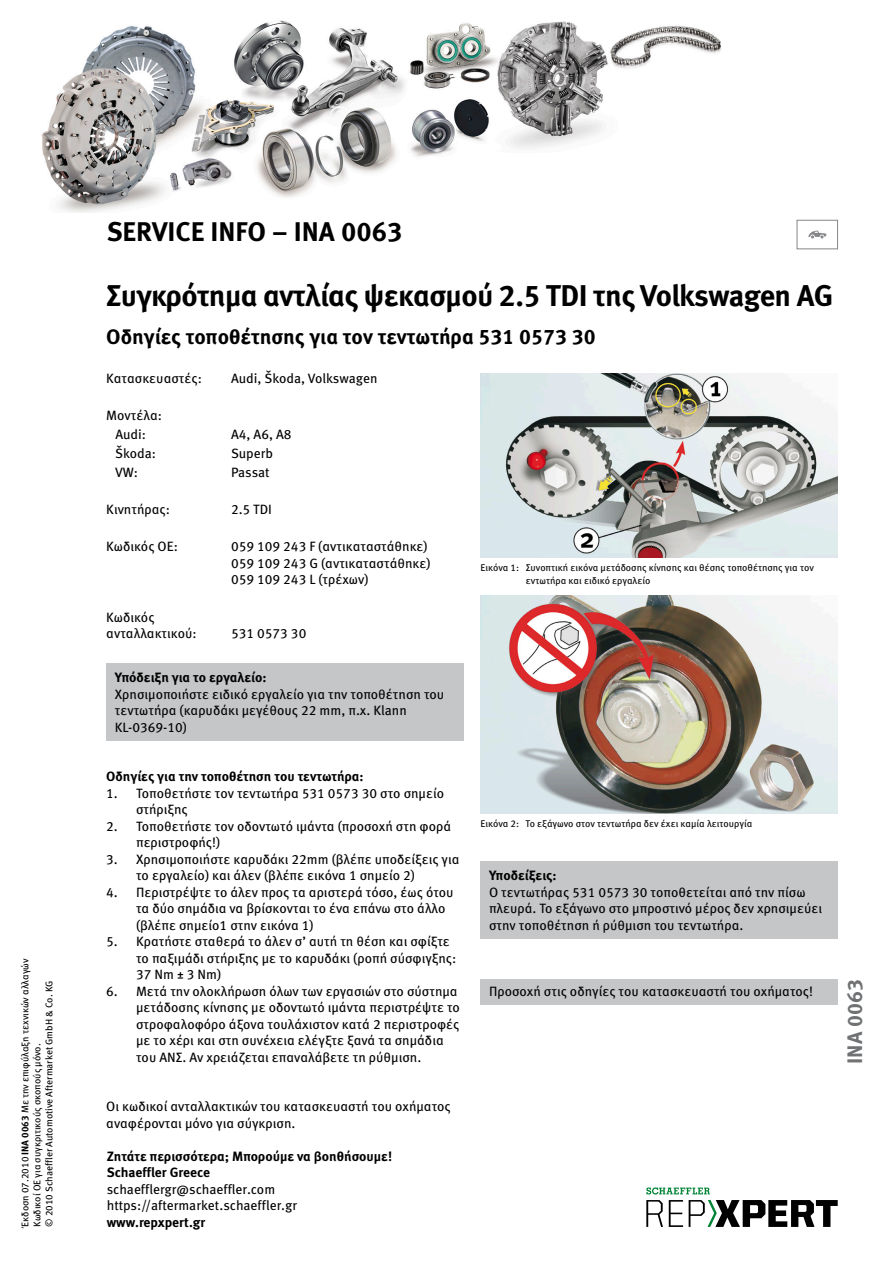
<style>
.page{position:relative;width:893px;height:1263px;background:#fff}
.page>*{position:absolute;margin:0;border:0;box-sizing:border-box;transform-origin:0 0}
.t1{font:700 30px "Meta Pro";letter-spacing:-.02em;color:#000}
.t2{font:700 27px "Meta Pro";color:#000}
.t3{font:700 21px "Meta Pro";color:#000}
.t4{font:700 21px "Meta Pro";color:#6f7172}
.t5{font:13.5px/16.5px "Meta Pro";color:#000}
.t6{font:700 13.5px/16.5px "Meta Pro";color:#000}
.t7{font:9.75px/12px "Meta Pro";color:#000}
.s1{font-weight:700}
</style>
<div class="page">
<div style="left:106px;top:663px;width:357px;height:78px;background:#c5c6c7"></div>
<div style="left:480px;top:861px;width:358px;height:77px;background:#c5c6c7"></div>
<img style="left:480px;top:373px;width:358px;height:184px">
<img style="left:480px;top:595px;width:358px;height:218px">
<div style="left:480px;top:980px;width:358px;height:25px;background:#c5c6c7"></div>
<div style="left:797px;top:220px;width:41px;height:29px;border:1px solid #868789"></div>
<svg style="left:808px;top:231px;width:18px;height:7px"></svg>
<img style="left:42px;top:20px;width:679px;height:193px">
<svg style="left:646px;top:1200px;width:17px;height:27px"></svg>
<svg style="left:669px;top:1200px;width:14px;height:27px"></svg>
<svg style="left:689px;top:1200px;width:149px;height:27px"></svg>
<svg style="left:646px;top:1187px;width:64px;height:7px"></svg>
<p class="t7" style="left:19px;top:1227px;width:270px;rotate:-90deg">Έκδοση 07.2010 <span class="s1">INA 0063</span> Με την επιφύλαξη τεχνικών αλλαγών<br>Κωδικοί ΟΕ για συγκριτικούς σκοπούς μόνο.<br>© 2010 Schaeffler Automotive Aftermarket GmbH &amp; Co. KG</p>
<h2 class="t2" style="left:107px;top:210px;width:297px">SERVICE INFO – INA 0063</h2>
<h1 class="t1" style="left:106px;top:272px;width:728px">Συγκρότημα αντλίας ψεκασμού 2.5 TDI της Volkswagen AG</h1>
<h3 class="t3" style="left:106px;top:320px;width:491px">Οδηγίες τοποθέτησης για τον τεντωτήρα 531 0573 30</h3>
<p class="t5" style="left:106px;top:369px;width:97px">Κατασκευαστές:</p>
<p class="t5" style="left:231px;top:369px;width:148px">Audi, Škoda, Volkswagen</p>
<p class="t5" style="left:106px;top:405px;width:57px;line-height:18.8px;text-align:center">Μοντέλα:<br>Audi:</p>
<p class="t5" style="left:231px;top:425px;width:62px">A4, A6, A8</p>
<p class="t5" style="left:115px;top:444px;width:42px">Škoda:</p>
<p class="t5" style="left:231px;top:444px;width:44px">Superb</p>
<p class="t5" style="left:115px;top:463px;width:25px">VW:</p>
<p class="t5" style="left:231px;top:463px;width:40px">Passat</p>
<p class="t5" style="left:106px;top:500px;width:65px">Κινητήρας:</p>
<p class="t5" style="left:231px;top:500px;width:43px">2.5 TDI</p>
<p class="t5" style="left:106px;top:537px;width:73px">Κωδικός ΟΕ:</p>
<p class="t5" style="left:231px;top:537px;width:201px">059 109 243 F (αντικαταστάθηκε)<br>059 109 243 G (αντικαταστάθηκε)<br>059 109 243 L (τρέχων)</p>
<p class="t5" style="left:106px;top:608px;width:92px">Κωδικός ανταλλακτικού:</p>
<p class="t5" style="left:231px;top:624px;width:77px">531 0573 30</p>
<p class="t6" style="left:115px;top:668px;width:153px">Υπόδειξη για το εργαλείο:</p>
<p class="t5" style="left:115px;top:685px;width:331px">Χρησιμοποιήστε ειδικό εργαλείο για την τοποθέτηση του τεντωτήρα (καρυδάκι μεγέθους 22 mm, π.χ. Klann<br>KL-0369-10)</p>
<p class="t6" style="left:106px;top:767px;width:259px">Οδηγίες για την τοποθέτηση του τεντωτήρα:</p>
<p class="t5" style="left:136px;top:784px;width:310px;text-indent:-30px">1. Τοποθετήστε τον τεντωτήρα 531 0573 30 στο σημείο στήριξης</p>
<p class="t5" style="left:136px;top:817px;width:316px;text-indent:-30px">2. Τοποθετήστε τον οδοντωτό ιμάντα (προσοχή στη φορά περιστροφής!)</p>
<p class="t5" style="left:136px;top:850px;width:325px;text-indent:-30px">3. Χρησιμοποιήστε καρυδάκι 22mm (βλέπε υποδείξεις για το εργαλείο) και άλεν (βλέπε εικόνα 1 σημείο 2)</p>
<p class="t5" style="left:136px;top:883px;width:319px;text-indent:-30px">4. Περιστρέψτε το άλεν προς τα αριστερά τόσο, έως ότου τα δύο σημάδια να βρίσκονται το ένα επάνω στο άλλο (βλέπε σημείο1 στην εικόνα 1)</p>
<p class="t5" style="left:136px;top:932px;width:322px;text-indent:-30px">5. Κρατήστε σταθερά το άλεν σ’ αυτή τη θέση και σφίξτε το παξιμάδι στήριξης με το καρυδάκι (ροπή σύσφιγξης:<br>37 Nm ± 3 Nm)</p>
<p class="t5" style="left:136px;top:982px;width:325px;text-indent:-30px">6. Μετά την ολοκλήρωση όλων των εργασιών στο σύστημα μετάδοσης κίνησης με οδοντωτό ιμάντα περιστρέψτε το στροφαλοφόρο άξονα τουλάχιστον κατά 2 περιστροφές με το χέρι και στη συνέχεια ελέγξτε ξανά τα σημάδια του ΑΝΣ. Αν χρειάζεται επαναλάβετε τη ρύθμιση.</p>
<p class="t5" style="left:106px;top:1097px;width:346px">Οι κωδικοί ανταλλακτικών του κατασκευαστή του οχήματος αναφέρονται μόνο για σύγκριση.</p>
<p class="t6" style="left:107px;top:1147px;width:287px">Ζητάτε περισσότερα; Μπορούμε να βοηθήσουμε!<br>Schaeffler Greece</p>
<p class="t5" style="left:107px;top:1180px;width:192px">schaefflergr@schaeffler.com https://aftermarket.schaeffler.gr</p>
<p class="t6" style="left:107px;top:1213px;width:100px">www.repxpert.gr</p>
<p class="t7" style="left:526px;top:560px;width:290px;line-height:12.8px;text-indent:-45px">Εικόνα 1: Συνοπτική εικόνα μετάδοσης κίνησης και θέσης τοποθέτησης για τον εντωτήρα και ειδικό εργαλείο</p>
<p class="t7" style="left:480px;top:817px;width:273px">Εικόνα 2: Το εξάγωνο στον τεντωτήρα δεν έχει καμία λειτουργία</p>
<p class="t6" style="left:489px;top:866px;width:69px">Υποδείξεις:</p>
<p class="t5" style="left:489px;top:883px;width:335px">Ο τεντωτήρας 531 0573 30 τοποθετείται από την πίσω πλευρά. Το εξάγωνο στο μπροστινό μέρος δεν χρησιμεύει στην τοποθέτηση ή ρύθμιση του τεντωτήρα.</p>
<p class="t5" style="left:489px;top:982px;width:326px">Προσοχή στις οδηγίες του κατασκευαστή του οχήματος!</p>
<h3 class="t4" style="left:838px;top:1064px;width:86px;rotate:-90deg">INA 0063</h3>
</div>
